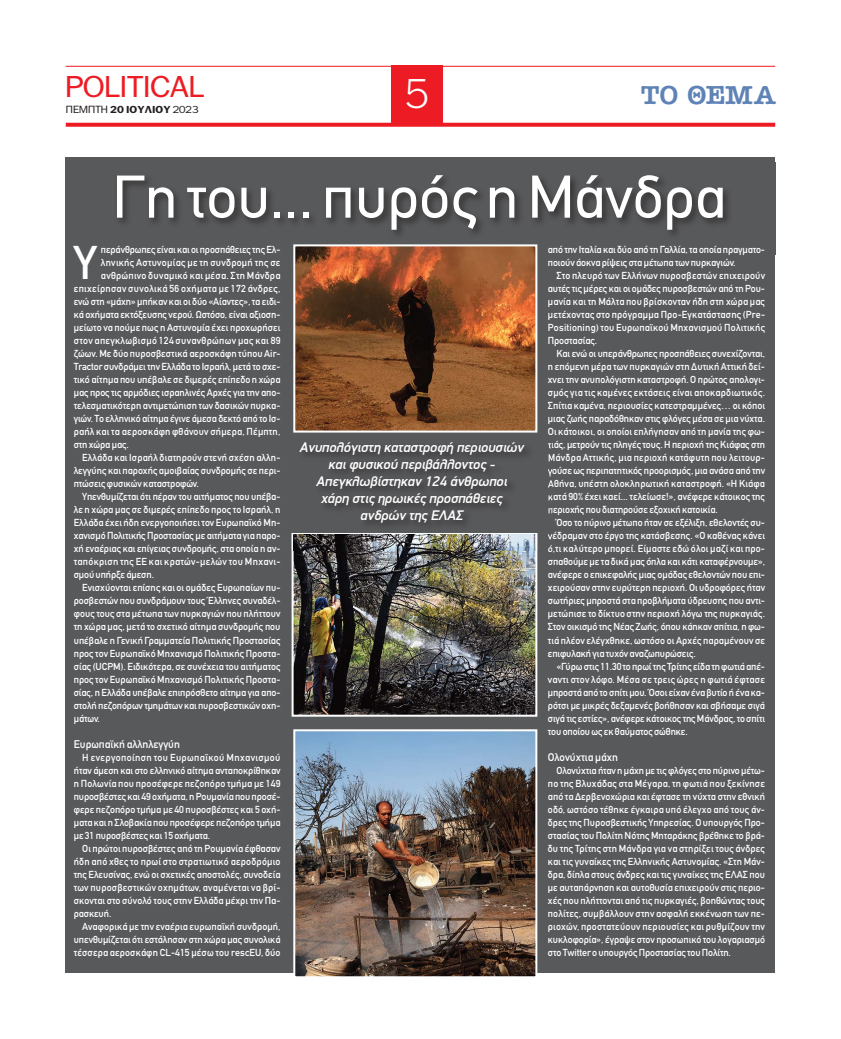
<style>
.page{position:relative;width:841px;height:1039px;background:#fff}
.page>*{position:absolute;margin:0;border:0;box-sizing:border-box;transform-origin:0 0}
.t1{font:60.5px "PF Din Text";color:#fff}
.t2{font:46.5px "CF Din";color:#fff}
.t3{font:300 40px "PF Franklin Gothic";color:#fff}
.t4{font:29px "PF Franklin Gothic";color:#ed1c24;scale:1.1 1}
.t5{font:26px "American Type ITC Hel Dm Bd";color:#5f83b7;scale:1.06 1}
.t6{font:italic 500 14px/17px "PF Din Display";color:#fff;text-align:center}
.t7{font:11px "CF Din";color:#fff}
.t8{font:10px/13px "CF Din";color:#fff;text-align:justify}
.t9{font:10px "CF Din";letter-spacing:.03em;color:#fff}
.t10{font:10px "CF Din";letter-spacing:.02em;color:#fff}
.t11{font:10px "CF Din";letter-spacing:.025em;color:#fff}
.t12{font:700 9.7px "PF Franklin Gothic";letter-spacing:.01em;color:#231f20;scale:1.1 1}
.s1{font-weight:400;font-size:10px}
.s2{font-weight:400}
</style>
<div class="page">
<div style="left:66px;top:157px;width:708px;height:816px;background:#58595b"></div>
<hr style="left:66px;top:66px;width:708px;height:1px;background:#ed1c24">
<svg style="left:66px;top:123px;width:708px;height:4px;background:#ee2b32"></svg>
<div style="left:391px;top:66px;width:51px;height:60px;background:#ed1c24"></div>
<img style="left:119px;top:162px;width:657px;height:92px">
<img style="left:296px;top:247px;width:238px;height:182px">
<div style="left:293px;top:244px;width:244px;height:188px;border:2px solid #fff"></div>
<img style="left:296px;top:732px;width:238px;height:243px">
<div style="left:293px;top:729px;width:244px;height:249px;border:2px solid #fff"></div>
<img style="left:294px;top:550px;width:240px;height:163px">
<div style="left:291px;top:533px;width:246px;height:183px;border:2px solid #fff"></div>
<img style="left:304px;top:446px;width:246px;height:104px">
<svg style="left:547px;top:443px;width:4px;height:19px"></svg>
<svg style="left:547px;top:468px;width:4px;height:20px"></svg>
<svg style="left:548px;top:494px;width:3px;height:6px"></svg>
<svg style="left:548px;top:507px;width:3px;height:7px"></svg>
<svg style="left:547px;top:533px;width:4px;height:17px"></svg>
<img style="left:291px;top:533px;width:246px;height:17px">
<img style="left:293px;top:535px;width:242px;height:15px">
<h3 class="t4" style="left:66px;top:70px;width:127px">ΡOLITICAL</h3>
<h3 class="t3" style="left:405px;top:71px;width:25px">5</h3>
<h3 class="t5" style="left:640px;top:80px;width:129px">TΟ ΘΕΜΑ</h3>
<p class="t12" style="left:66px;top:104px;width:122px"><span class="s1">ΠΕΜΠΤΗ</span> 20 ΙΟΥΛΙΟΥ <span class="s2">2023</span></p>
<h1 class="t1" style="left:112px;top:161px;width:615px">Γη του... πυρός η Μάνδρα</h1>
<h2 class="t2" style="left:74px;top:236px;width:25px">Υ</h2>
<p class="t8" style="left:101px;top:243px;width:181px">περάνθρωπες είναι και οι προσπάθειες της Ελ-</p>
<p class="t9" style="left:101px;top:257px;width:181px">ληνικής Αστυνομίας με τη συνδρομή της σε</p>
<p class="t11" style="left:101px;top:270px;width:181px">ανθρώπινο δυναμικό και μέσα. Στη Μάνδρα</p>
<p class="t9" style="left:74px;top:283px;width:208px">επιχείρησαν συνολικά 56 οχήματα με 172 άνδρες,</p>
<p class="t8" style="left:74px;top:295px;width:208px">ενώ στη «μάχη» μπήκαν και οι δύο «Αίαντες», τα ειδι-</p>
<p class="t8" style="left:74px;top:308px;width:208px">κά οχήματα εκτόξευσης νερού. Ωστόσο, είναι αξιοση-</p>
<p class="t8" style="left:74px;top:321px;width:208px">μείωτο να πούμε πως η Αστυνομία έχει προχωρήσει</p>
<p class="t9" style="left:74px;top:335px;width:208px">στον απεγκλωβισμό 124 συνανθρώπων μας και 89</p>
<p class="t8" style="left:74px;top:347px;width:208px">ζώων. Με δύο πυροσβεστικά αεροσκάφη τύπου Air-</p>
<p class="t8" style="left:74px;top:360px;width:208px">Tractor συνδράμει την Ελλάδα το Ισραήλ, μετά το σχε-</p>
<p class="t8" style="left:74px;top:373px;width:208px">τικό αίτημα που υπέβαλε σε διμερές επίπεδο η χώρα</p>
<p class="t8" style="left:74px;top:386px;width:208px">μας προς τις αρμόδιες ισραηλινές Αρχές για την απο-</p>
<p class="t8" style="left:74px;top:399px;width:208px">τελεσματικότερη αντιμετώπιση των δασικών πυρκα-</p>
<p class="t8" style="left:74px;top:412px;width:208px">γιών. Το ελληνικό αίτημα έγινε άμεσα δεκτό από το Ισ-</p>
<p class="t10" style="left:74px;top:426px;width:208px">ραήλ και τα αεροσκάφη φθάνουν σήμερα, Πέμπτη,</p>
<p class="t8" style="left:74px;top:438px;width:56px">στη χώρα μας.</p>
<p class="t8" style="left:82px;top:451px;width:199px">Ελλάδα και Ισραήλ διατηρούν στενή σχέση αλλη-</p>
<p class="t8" style="left:74px;top:464px;width:208px">λεγγύης και παροχής αμοιβαίας συνδρομής σε περι-</p>
<p class="t8" style="left:74px;top:477px;width:126px">πτώσεις φυσικών καταστροφών.</p>
<p class="t8" style="left:82px;top:490px;width:199px">Υπενθυμίζεται ότι πέραν του αιτήματος που υπέβα-</p>
<p class="t8" style="left:74px;top:503px;width:208px">λε η χώρα μας σε διμερές επίπεδο προς το Ισραήλ, η</p>
<p class="t8" style="left:74px;top:516px;width:208px">Ελλάδα έχει ήδη ενεργοποιήσει τον Ευρωπαϊκό Μη-</p>
<p class="t8" style="left:74px;top:529px;width:208px">χανισμό Πολιτικής Προστασίας με αιτήματα για παρο-</p>
<p class="t8" style="left:74px;top:542px;width:208px">χή εναέριας και επίγειας συνδρομής, στα οποία η αν-</p>
<p class="t9" style="left:74px;top:556px;width:208px">ταπόκριση της ΕΕ και κρατών-μελών του Μηχανι-</p>
<p class="t8" style="left:74px;top:568px;width:82px">σμού υπήρξε άμεση.</p>
<p class="t8" style="left:82px;top:581px;width:199px">Ενισχύονται επίσης και οι ομάδες Ευρωπαίων πυ-</p>
<p class="t8" style="left:74px;top:594px;width:208px">ροσβεστών που συνδράμουν τους Έλληνες συναδέλ-</p>
<p class="t8" style="left:74px;top:607px;width:208px">φους τους στα μέτωπα των πυρκαγιών που πλήττουν</p>
<p class="t8" style="left:74px;top:620px;width:208px">τη χώρα μας, μετά το σχετικό αίτημα συνδρομής που</p>
<p class="t8" style="left:74px;top:633px;width:208px">υπέβαλε η Γενική Γραμματεία Πολιτικής Προστασίας</p>
<p class="t8" style="left:74px;top:646px;width:208px">προς τον Ευρωπαϊκό Μηχανισμό Πολιτικής Προστα-</p>
<p class="t8" style="left:74px;top:659px;width:208px">σίας (UCPM). Ειδικότερα, σε συνέχεια του αιτήματος</p>
<p class="t8" style="left:74px;top:672px;width:208px">προς τον Ευρωπαϊκό Μηχανισμό Πολιτικής Προστα-</p>
<p class="t8" style="left:74px;top:685px;width:208px">σίας, η Ελλάδα υπέβαλε επιπρόσθετο αίτημα για απο-</p>
<p class="t8" style="left:74px;top:698px;width:208px">στολή πεζοπόρων τμημάτων και πυροσβεστικών οχη-</p>
<p class="t8" style="left:74px;top:711px;width:28px">μάτων.</p>
<p class="t7" style="left:74px;top:737px;width:108px">Ευρωπαϊκή αλληλεγγύη</p>
<p class="t8" style="left:74px;top:750px;width:208px;text-indent:9px">Η ενεργοποίηση του Ευρωπαϊκού Μηχανισμού ήταν άμεση και στο ελληνικό αίτημα ανταποκρίθηκαν η Πολωνία που προσέφερε πεζοπόρο τμήμα με 149 πυροσβέστες και 49 οχήματα, η Ρουμανία που προσέ&shy;φερε πεζοπόρο τμήμα με 40 πυροσβέστες και 5 οχή&shy;ματα και η Σλοβακία που προσέφερε πεζοπόρο τμήμα με 31 πυροσβέστες και 15 οχήματα.</p>
<p class="t8" style="left:74px;top:841px;width:208px;text-indent:9px">Οι πρώτοι πυροσβέστες από τη Ρουμανία έφθασαν ήδη από χθες το πρωί στο στρατιωτικό αεροδρόμιο της Ελευσίνας, ενώ οι σχετικές αποστολές, συνοδεία των πυροσβεστικών οχημάτων, αναμένεται να βρί&shy;σκονται στο σύνολό τους στην Ελλάδα μέχρι την Πα&shy;ρασκευή.</p>
<p class="t8" style="left:74px;top:919px;width:208px;text-indent:8px">Αναφορικά με την εναέρια ευρωπαϊκή συνδρομή, υπενθυμίζεται ότι εστάλησαν στη χώρα μας συνολικά τέσσερα αεροσκάφη CL-415 μέσω του rescEU, δύο</p>
<h3 class="t6" style="left:300px;top:438px;width:225px">Ανυπολόγιστη καταστροφή περιουσιών και φυσικού περιβάλλοντος -<br>Απεγκλωβίστηκαν 124 άνθρωποι<br>χάρη στις ηρωικές προσπάθειες ανδρών της ΕΛΑΣ</h3>
<p class="t8" style="left:547px;top:243px;width:218px">από την Ιταλία και δύο από τη Γαλλία, τα οποία πραγματο&shy;ποιούν άοκνα ρίψεις στα μέτωπα των πυρκαγιών.</p>
<p class="t8" style="left:547px;top:269px;width:218px;text-indent:9px">Στο πλευρό των Ελλήνων πυροσβεστών επιχειρούν αυτές τις μέρες και οι ομάδες πυροσβεστών από τη Ρου&shy;μανία και τη Μάλτα που βρίσκονταν ήδη στη χώρα μας μετέχοντας στο πρόγραμμα Προ-Εγκατάστασης (Pre-Positioning) του Ευρωπαϊκού Μηχανισμού Πολιτικής Προστασίας.</p>
<p class="t8" style="left:547px;top:347px;width:218px;text-indent:9px">Και ενώ οι υπεράνθρωπες προσπάθειες συνεχίζονται, η επόμενη μέρα των πυρκαγιών στη Δυτική Αττική δεί&shy;χνει την ανυπολόγιστη καταστροφή. Ο πρώτος απολογι&shy;σμός για τις καμένες εκτάσεις είναι αποκαρδιωτικός.<br>Σπίτια καμένα, περιουσίες κατεστραμμένες… οι κόποι μιας ζωής παραδόθηκαν στις φλόγες μέσα σε μια νύχτα.<br>Οι κάτοικοι, οι οποίοι επλήγησαν από τη μανία της φω&shy;τιάς, μετρούν τις πληγές τους. Η περιοχή της Κιάφας στη Μάνδρα Αττικής, μια περιοχή κατάφυτη που λειτουρ&shy;γούσε ως περιπατητικός προορισμός, μια ανάσα από την Αθήνα, υπέστη ολοκληρωτική καταστροφή. «Η Κιάφα κατά 90% έχει καεί... τελείωσε!», ανέφερε κάτοικος της περιοχής που διατηρούσε εξοχική κατοικία.</p>
<p class="t8" style="left:547px;top:516px;width:218px;text-indent:9px">Όσο το πύρινο μέτωπο ήταν σε εξέλιξη, εθελοντές συ&shy;νέδραμαν στο έργο της κατάσβεσης. «Ο καθένας κάνει ό,τι καλύτερο μπορεί. Είμαστε εδώ όλοι μαζί και προ&shy;σπαθούμε με τα δικά μας όπλα και κάτι καταφέρνουμε», ανέφερε ο επικεφαλής μιας ομάδας εθελοντών που επι&shy;χειρούσαν στην ευρύτερη περιοχή. Οι υδροφόρες ήταν σωτήριες μπροστά στα προβλήματα ύδρευσης που αντι&shy;μετώπισε το δίκτυο στην περιοχή λόγω της πυρκαγιάς.<br>Στον οικισμό της Νέας Ζωής, όπου κάηκαν σπίτια, η φω&shy;τιά πλέον ελέγχθηκε, ωστόσο οι Αρχές παραμένουν σε επιφυλακή για τυχόν αναζωπυρώσεις.</p>
<p class="t8" style="left:547px;top:659px;width:218px;text-indent:9px">«Γύρω στις 11.30 το πρωί της Τρίτης είδα τη φωτιά απέ&shy;ναντι στον λόφο. Μέσα σε τρεις ώρες η φωτιά έφτασε μπροστά από το σπίτι μου. Όσοι είχαν ένα βυτίο ή ένα κα&shy;ρότσι με μικρές δεξαμενές βοήθησαν και σβήσαμε σιγά σιγά τις εστίες», ανέφερε κάτοικος της Μάνδρας, το σπίτι του οποίου ως εκ θαύματος σώθηκε.</p>
<p class="t7" style="left:547px;top:750px;width:72px">Ολονύχτια μάχη</p>
<p class="t8" style="left:547px;top:763px;width:218px;text-indent:9px">Ολονύχτια ήταν η μάχη με τις φλόγες στο πύρινο μέτω&shy;πο της Βλυχάδας στα Μέγαρα, τη φωτιά που ξεκίνησε από τα Δερβενοχώρια και έφτασε τη νύχτα στην εθνική οδό, ωστόσο τέθηκε έγκαιρα υπό έλεγχο από τους άν&shy;δρες της Πυροσβεστικής Υπηρεσίας. Ο υπουργός Προ&shy;στασίας του Πολίτη Νότης Μηταράκης βρέθηκε το βρά&shy;δυ της Τρίτης στη Μάνδρα για να στηρίξει τους άνδρες και τις γυναίκες της Ελληνικής Αστυνομίας. «Στη Μάν&shy;δρα, δίπλα στους άνδρες και τις γυναίκες της ΕΛΑΣ που με αυταπάρνηση και αυτοθυσία επιχειρούν στις περιο&shy;χές που πλήττονται από τις πυρκαγιές, βοηθώντας τους πολίτες, συμβάλλουν στην ασφαλή εκκένωση των πε&shy;ριοχών, προστατεύουν περιουσίες και ρυθμίζουν την κυκλοφορία», έγραψε στον προσωπικό του λογαριασμό στο Twitter ο υπουργός Προστασίας του Πολίτη.</p>
</div>
